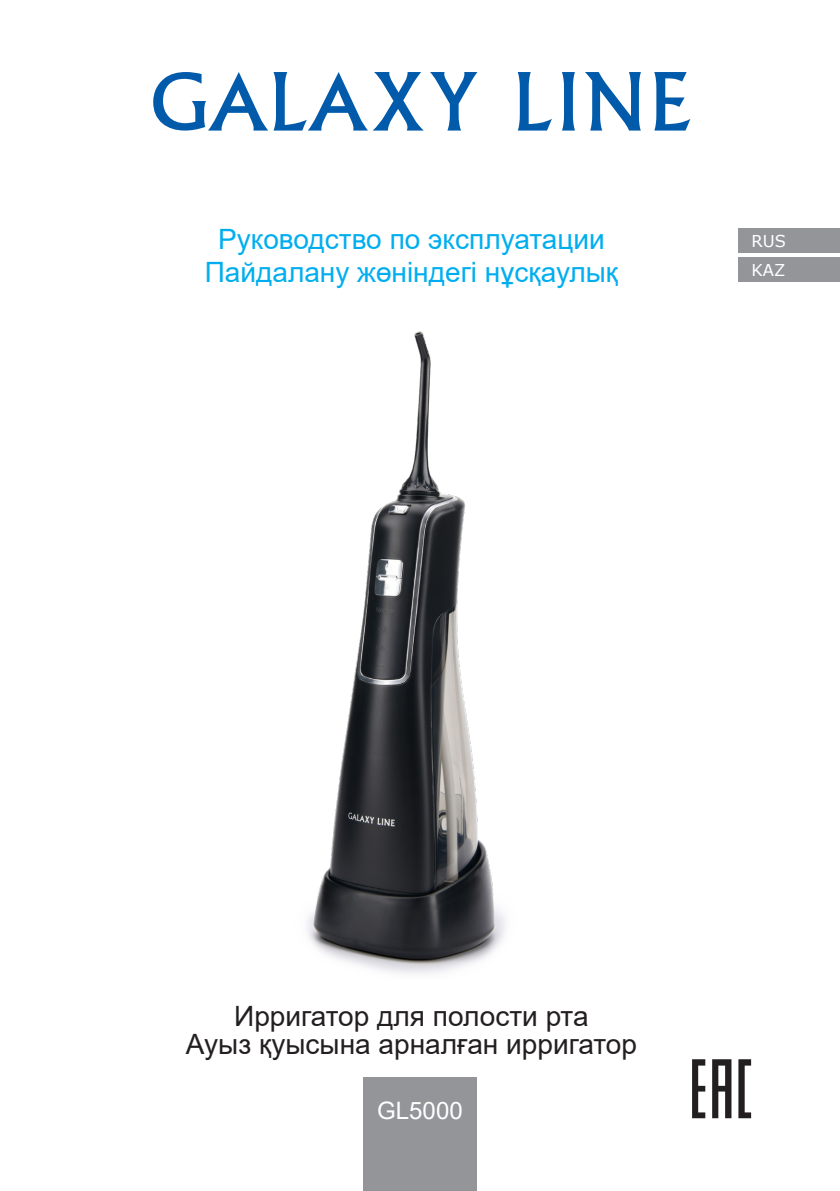
<style>
.page{position:relative;width:840px;height:1191px;background:#fff}
.page>*{position:absolute;margin:0;border:0;box-sizing:border-box;transform-origin:0 0}
.t1{font:28px "Arial";color:#00aeef}
.t2{font:28px "Arial";color:#231f20}
.t3{font:24px "Arial";color:#fff}
.t4{font:16.4px "Verdana";color:#fff}
</style>
<div class="page">
<div style="left:738px;top:228px;width:101px;height:25px;background:#939598"></div>
<div style="left:738px;top:258px;width:101px;height:24px;background:#939598"></div>
<svg style="left:692px;top:1059px;width:58px;height:59px"></svg>
<div style="left:363px;top:1077px;width:113px;height:113px;background:#939598"></div>
<svg style="left:153px;top:72px;width:324px;height:59px"></svg>
<svg style="left:517px;top:72px;width:173px;height:59px"></svg>
<img style="left:307px;top:331px;width:199px;height:643px">
<p class="t1" style="left:218px;top:219px;width:388px">Руководство по эксплуатации</p>
<p class="t1" style="left:205px;top:253px;width:415px">Пайдалану жөніндегі нұсқаулық</p>
<p class="t4" style="left:751px;top:229px;width:36px">RUS</p>
<p class="t4" style="left:751px;top:259px;width:35px">KAZ</p>
<p class="t2" style="left:234px;top:997px;width:356px">Ирригатор для полости рта</p>
<p class="t2" style="left:186px;top:1025px;width:452px">Ауыз қуысына арналған ирригатор</p>
<p class="t3" style="left:377px;top:1094px;width:87px">GL5000</p>
</div>
